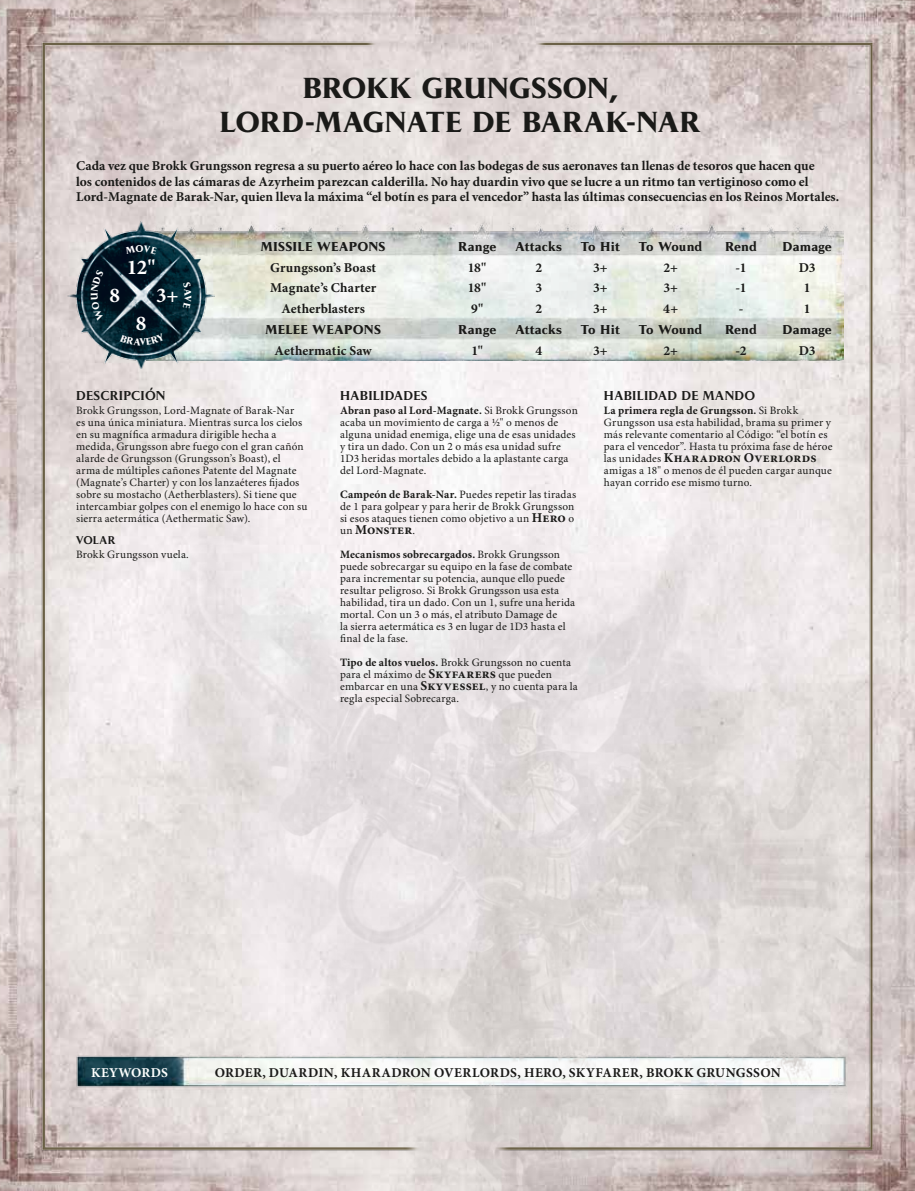
<style>
.page{position:relative;width:915px;height:1191px;background:#fff}
.page>*{position:absolute;margin:0;border:0;box-sizing:border-box;transform-origin:0 0}
.t1{font:700 27px/34.5px "Pompei Std";letter-spacing:-.005em;color:#1a1a18;text-align:center}
.t2{font:700 21px "Minion Pro";color:#fff}
.t3{font:700 13.5px/15.8px "Minion Pro";letter-spacing:.005em;color:#1a1a18}
.t4{font:700 13.5px "Minion Pro";letter-spacing:.03em;color:#1a1a18}
.t5{font:700 13.5px "Minion Pro";letter-spacing:.01em;color:#fff}
.t6{font:700 12px "Pompei Std";letter-spacing:.02em;color:#1a1a18}
.t7{font:600 12px "Pompei Std";letter-spacing:.02em;color:#1a1a18}
.t8{font:11.25px/12px "Minion Pro";letter-spacing:.015em;color:#1a1a18}
.t9{font:600 10.5px "Pompei Std";letter-spacing:.03em;color:#1a1a18}
.s1{font-weight:700}
.s2{font-weight:700;font-size:13.5px}
.s3{font-weight:400;font-size:11.25px}
</style>
<div class="page">
<img style="left:0;top:0;width:914px;height:1191px">
<img style="left:137px;top:485px;width:778px;height:706px">
<img style="left:70px;top:1044px;width:778px;height:63px">
<img style="left:146px;top:213px;width:697px;height:147px">
<img style="left:67px;top:221px;width:147px;height:147px">
<svg style="left:125px;top:245px;width:32px;height:9px"></svg>
<svg style="left:183px;top:282px;width:8px;height:26px"></svg>
<svg style="left:120px;top:333px;width:45px;height:13px"></svg>
<svg style="left:91px;top:270px;width:13px;height:51px"></svg>
<h1 class="t1" style="left:219px;top:70px;width:482px">BROKK GRUNGSSON,<br>LORD-MAGNATE DE BARAK-NAR</h1>
<p class="t3" style="left:76px;top:158px;width:764px">Cada vez que Brokk Grungsson regresa a su puerto aéreo lo hace con las bodegas de sus aeronaves tan llenas de tesoros que hacen que<br>los contenidos de las cámaras de Azyrheim parezcan calderilla. No hay duardin vivo que se lucre a un ritmo tan vertiginoso como el<br>Lord‑Magnate de Barak-Nar, quien lleva la máxima “el botín es para el vencedor” hasta las últimas consecuencias en los Reinos Mortales.</p>
<h2 class="t2" style="left:127px;top:255px;width:30px">12"</h2>
<h2 class="t2" style="left:109px;top:283px;width:12px">8</h2>
<h2 class="t2" style="left:156px;top:283px;width:24px">3+</h2>
<h2 class="t2" style="left:136px;top:311px;width:12px">8</h2>
<p class="t6" style="left:261px;top:238px;width:126px">MISSILE WEAPONS</p>
<p class="t6" style="left:458px;top:238px;width:40px">Range</p>
<p class="t6" style="left:515px;top:238px;width:48px">Attacks</p>
<p class="t6" style="left:580px;top:238px;width:41px">To Hit</p>
<p class="t6" style="left:638px;top:238px;width:65px">To Wound</p>
<p class="t6" style="left:724px;top:238px;width:34px">Rend</p>
<p class="t6" style="left:782px;top:238px;width:51px">Damage</p>
<p class="t3" style="left:270px;top:260px;width:107px">Grungsson’s Boast</p>
<p class="t3" style="left:467px;top:260px;width:20px">18"</p>
<p class="t3" style="left:535px;top:260px;width:8px">2</p>
<p class="t3" style="left:593px;top:260px;width:16px">3+</p>
<p class="t3" style="left:663px;top:260px;width:16px">2+</p>
<p class="t3" style="left:735px;top:260px;width:12px">-1</p>
<p class="t3" style="left:798px;top:260px;width:18px">D3</p>
<p class="t3" style="left:270px;top:281px;width:108px">Magnate’s Charter</p>
<p class="t3" style="left:468px;top:281px;width:20px">18"</p>
<p class="t3" style="left:535px;top:281px;width:8px">3</p>
<p class="t3" style="left:593px;top:281px;width:16px">3+</p>
<p class="t3" style="left:663px;top:281px;width:16px">3+</p>
<p class="t3" style="left:735px;top:281px;width:12px">-1</p>
<p class="t3" style="left:803px;top:281px;width:8px">1</p>
<p class="t3" style="left:281px;top:301px;width:85px">Aetherblasters</p>
<p class="t3" style="left:471px;top:301px;width:14px">9"</p>
<p class="t3" style="left:535px;top:301px;width:8px">2</p>
<p class="t3" style="left:593px;top:301px;width:16px">3+</p>
<p class="t3" style="left:663px;top:301px;width:16px">4+</p>
<p class="t3" style="left:738px;top:301px;width:5px">-</p>
<p class="t3" style="left:803px;top:301px;width:8px">1</p>
<p class="t6" style="left:265px;top:322px;width:117px">MELEE WEAPONS</p>
<p class="t6" style="left:458px;top:322px;width:40px">Range</p>
<p class="t6" style="left:515px;top:322px;width:48px">Attacks</p>
<p class="t6" style="left:580px;top:322px;width:41px">To Hit</p>
<p class="t6" style="left:638px;top:322px;width:65px">To Wound</p>
<p class="t6" style="left:724px;top:322px;width:34px">Rend</p>
<p class="t6" style="left:782px;top:322px;width:51px">Damage</p>
<p class="t3" style="left:274px;top:343px;width:99px">Aethermatic Saw</p>
<p class="t3" style="left:471px;top:343px;width:13px">1"</p>
<p class="t3" style="left:535px;top:343px;width:8px">4</p>
<p class="t3" style="left:593px;top:343px;width:16px">3+</p>
<p class="t3" style="left:663px;top:343px;width:16px">2+</p>
<p class="t3" style="left:735px;top:343px;width:12px">-2</p>
<p class="t3" style="left:798px;top:343px;width:18px">D3</p>
<p class="t7" style="left:76px;top:387px;width:91px">DESCRIPCIÓN</p>
<p class="t8" style="left:76px;top:404px;width:233px">Brokk Grungsson, Lord-Magnate of Barak-Nar<br>es una única miniatura. Mientras surca los cielos en su magnífica armadura dirigible hecha a medida, Grungsson abre fuego con el gran cañón alarde de Grungsson (Grungsson’s Boast), el arma de múltiples cañones Patente del Magnate (Magnate’s Charter) y con los lanzaéteres fijados sobre su mostacho (Aetherblasters). Si tiene que intercambiar golpes con el enemigo lo hace con su sierra aetermática (Aethermatic Saw).</p>
<p class="t9" style="left:76px;top:533px;width:41px">VOLAR</p>
<p class="t8" style="left:76px;top:548px;width:114px">Brokk Grungsson vuela.</p>
<p class="t7" style="left:340px;top:387px;width:89px">HABILIDADES</p>
<p class="t8" style="left:340px;top:404px;width:239px"><span class="s1">Abran paso al Lord-Magnate.</span> Si Brokk Grungsson acaba un movimiento de carga a ½" o menos de alguna unidad enemiga, elige una de esas unidades y tira un dado. Con un 2 o más esa unidad sufre 1D3 heridas mortales debido a la aplastante carga del Lord-Magnate.</p>
<p class="t8" style="left:340px;top:488px;width:237px"><span class="s1">Campeón de Barak-Nar.</span> Puedes repetir las tiradas de 1 para golpear y para herir de Brokk Grungsson si esos ataques tienen como objetivo a un <span class="s2">Hero</span> o</p>
<p class="t3" style="left:340px;top:522px;width:76px"><span class="s3">un</span> Monster<span class="s3">.</span></p>
<p class="t8" style="left:340px;top:548px;width:236px"><span class="s1">Mecanismos sobrecargados.</span> Brokk Grungsson puede sobrecargar su equipo en la fase de combate para incrementar su potencia, aunque ello puede resultar peligroso. Si Brokk Grungsson usa esta habilidad, tira un dado. Con un 1, sufre una herida mortal. Con un 3 o más, el atributo Damage de<br>la sierra aetermática es 3 en lugar de 1D3 hasta el final de la fase.</p>
<p class="t8" style="left:340px;top:656px;width:239px"><span class="s1">Tipo de altos vuelos.</span> Brokk Grungsson no cuenta para el máximo de <span class="s2">Skyfarers</span> que pueden embarcar en una <span class="s2">Skyvessel</span>, y no cuenta para la regla especial Sobrecarga.</p>
<p class="t7" style="left:603px;top:387px;width:153px">HABILIDAD DE MANDO</p>
<p class="t8" style="left:603px;top:404px;width:230px"><span class="s1">La primera regla de Grungsson.</span> Si Brokk Grungsson usa esta habilidad, brama su primer y más relevante comentario al Código: “el botín es para el vencedor”. Hasta tu próxima fase de héroe</p>
<p class="t3" style="left:603px;top:450px;width:214px"><span class="s3">las unidades</span> Kharadron Overlords</p>
<p class="t8" style="left:603px;top:464px;width:229px">amigas a 18" o menos de él pueden cargar aunque hayan corrido ese mismo turno.</p>
<p class="t5" style="left:91px;top:1064px;width:78px">KEYWORDS</p>
<p class="t4" style="left:215px;top:1064px;width:567px">ORDER, DUARDIN, KHARADRON OVERLORDS, HERO, SKYFARER, BROKK GRUNGSSON</p>
</div>
